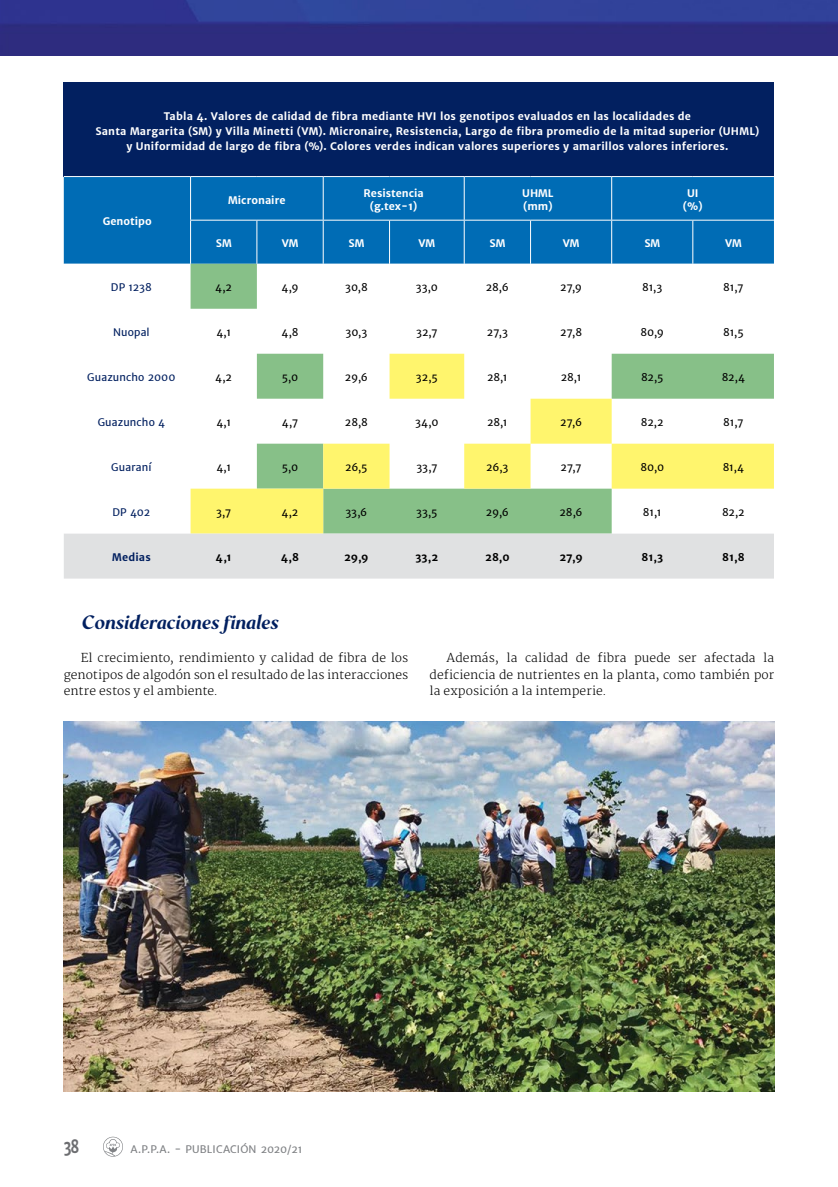
<style>
.page{position:relative;width:838px;height:1187px;background:#fff}
.page>*{position:absolute;margin:0;border:0;box-sizing:border-box;transform-origin:0 0}
.t1{font:italic 800 19.5px "Mondia";letter-spacing:.01em;color:#022060}
.t2{font:700 18px "Merriweather Sans";color:#6d6e71;scale:.75 1}
.t3{font:300 12px/16.5px "Merriweather";letter-spacing:.005em;color:#000;text-align:justify}
.t4{font:700 10.5px/15px "Merriweather Sans";letter-spacing:.02em;color:#fff;text-align:center}
.t5{font:10.5px "Merriweather Sans";letter-spacing:-.01em;color:#000}
.t6{font:10.5px "Merriweather Sans";letter-spacing:.015em;color:#022060}
.t7{font:700 10.5px/12.6px "Merriweather Sans";color:#fff;text-align:center}
.t8{font:700 10.5px "Merriweather Sans";letter-spacing:-.01em;color:#000}
.t9{font:10.5px "Merriweather Sans";letter-spacing:.01em;color:#808285}
.t10{font:700 10.5px "Merriweather Sans";letter-spacing:.02em;color:#022060}
</style>
<div class="page">
<svg style="left:103px;top:1136px;width:20px;height:20px"></svg>
<div style="left:64px;top:82px;width:710px;height:94px;background:#022060"></div>
<div style="left:64px;top:177px;width:710px;height:87px;background:#006cb5"></div>
<svg style="left:190px;top:264px;width:584px;height:90px"></svg>
<svg style="left:190px;top:354px;width:584px;height:179px"></svg>
<div style="left:64px;top:533px;width:710px;height:45px;background:#e0e1e2"></div>
<hr style="left:190px;top:177px;width:1px;height:43px;background:#fff">
<hr style="left:323px;top:177px;width:1px;height:43px;background:#fff">
<hr style="left:464px;top:177px;width:1px;height:43px;background:#fff">
<hr style="left:611px;top:177px;width:1px;height:43px;background:#fff">
<hr style="left:190px;top:220px;width:67px;height:1px;background:#fff">
<hr style="left:190px;top:220px;width:1px;height:44px;background:#fff">
<hr style="left:257px;top:220px;width:66px;height:1px;background:#fff">
<hr style="left:256px;top:220px;width:1px;height:44px;background:#fff">
<hr style="left:323px;top:220px;width:66px;height:1px;background:#fff">
<hr style="left:323px;top:220px;width:1px;height:44px;background:#fff">
<hr style="left:389px;top:220px;width:75px;height:1px;background:#fff">
<hr style="left:389px;top:220px;width:1px;height:44px;background:#fff">
<hr style="left:464px;top:220px;width:66px;height:1px;background:#fff">
<hr style="left:464px;top:220px;width:1px;height:44px;background:#fff">
<hr style="left:530px;top:220px;width:81px;height:1px;background:#fff">
<hr style="left:530px;top:220px;width:1px;height:44px;background:#fff">
<hr style="left:611px;top:220px;width:82px;height:1px;background:#fff">
<hr style="left:611px;top:220px;width:1px;height:44px;background:#fff">
<hr style="left:693px;top:220px;width:81px;height:1px;background:#fff">
<hr style="left:692px;top:220px;width:1px;height:44px;background:#fff">
<img style="left:64px;top:721px;width:710px;height:370px">
<img style="left:0;top:0;width:838px;height:55px">
<p class="t4" style="left:95px;top:108px;width:665px">Tabla 4. Valores de calidad de fibra mediante HVI los genotipos evaluados en las localidades de<br>Santa Margarita (SM) y Villa Minetti (VM). Micronaire, Resistencia, Largo de fibra promedio de la mitad superior (UHML) y Uniformidad de largo de fibra (%). Colores verdes indican valores superiores y amarillos valores inferiores.</p>
<p class="t7" style="left:103px;top:215px;width:50px">Genotipo</p>
<p class="t7" style="left:228px;top:193px;width:59px">Micronaire</p>
<p class="t7" style="left:363px;top:187px;width:62px">Resistencia (g.tex-1)</p>
<p class="t4" style="left:522px;top:187px;width:33px;line-height:12.6px;text-align:left">UHML (mm)</p>
<p class="t4" style="left:683px;top:187px;width:21px;line-height:12.6px">UI (%)</p>
<p class="t4" style="left:216px;top:236px;width:17px">SM</p>
<p class="t4" style="left:282px;top:236px;width:18px">VM</p>
<p class="t4" style="left:348px;top:236px;width:17px">SM</p>
<p class="t4" style="left:418px;top:236px;width:18px">VM</p>
<p class="t4" style="left:489px;top:236px;width:17px">SM</p>
<p class="t4" style="left:563px;top:236px;width:18px">VM</p>
<p class="t4" style="left:644px;top:236px;width:17px">SM</p>
<p class="t4" style="left:725px;top:236px;width:18px">VM</p>
<p class="t6" style="left:111px;top:281px;width:43px">DP 1238</p>
<p class="t5" style="left:215px;top:281px;width:18px">4,2</p>
<p class="t5" style="left:281px;top:281px;width:19px">4,9</p>
<p class="t5" style="left:345px;top:281px;width:24px">30,8</p>
<p class="t5" style="left:416px;top:281px;width:24px">33,0</p>
<p class="t5" style="left:486px;top:281px;width:25px">28,6</p>
<p class="t5" style="left:560px;top:281px;width:24px">27,9</p>
<p class="t5" style="left:642px;top:281px;width:22px">81,3</p>
<p class="t5" style="left:723px;top:281px;width:22px">81,7</p>
<p class="t6" style="left:113px;top:326px;width:38px">Nuopal</p>
<p class="t5" style="left:216px;top:326px;width:16px">4,1</p>
<p class="t5" style="left:281px;top:326px;width:18px">4,8</p>
<p class="t5" style="left:345px;top:326px;width:23px">30,3</p>
<p class="t5" style="left:416px;top:326px;width:23px">32,7</p>
<p class="t5" style="left:487px;top:326px;width:23px">27,3</p>
<p class="t5" style="left:560px;top:326px;width:23px">27,8</p>
<p class="t5" style="left:640px;top:326px;width:25px">80,9</p>
<p class="t5" style="left:723px;top:326px;width:22px">81,5</p>
<p class="t6" style="left:87px;top:371px;width:90px">Guazuncho 2000</p>
<p class="t5" style="left:215px;top:371px;width:18px">4,2</p>
<p class="t5" style="left:282px;top:371px;width:18px">5,0</p>
<p class="t5" style="left:345px;top:371px;width:25px">29,6</p>
<p class="t5" style="left:416px;top:371px;width:23px">32,5</p>
<p class="t5" style="left:487px;top:371px;width:22px">28,1</p>
<p class="t5" style="left:561px;top:371px;width:22px">28,1</p>
<p class="t5" style="left:641px;top:371px;width:24px">82,5</p>
<p class="t5" style="left:721px;top:371px;width:25px">82,4</p>
<p class="t6" style="left:98px;top:416px;width:69px">Guazuncho 4</p>
<p class="t5" style="left:216px;top:416px;width:16px">4,1</p>
<p class="t5" style="left:282px;top:416px;width:18px">4,7</p>
<p class="t5" style="left:345px;top:416px;width:24px">28,8</p>
<p class="t5" style="left:415px;top:416px;width:25px">34,0</p>
<p class="t5" style="left:487px;top:416px;width:22px">28,1</p>
<p class="t5" style="left:560px;top:416px;width:24px">27,6</p>
<p class="t5" style="left:641px;top:416px;width:24px">82,2</p>
<p class="t5" style="left:723px;top:416px;width:22px">81,7</p>
<p class="t6" style="left:111px;top:460px;width:42px">Guaraní</p>
<p class="t5" style="left:216px;top:460px;width:16px">4,1</p>
<p class="t5" style="left:282px;top:460px;width:18px">5,0</p>
<p class="t5" style="left:345px;top:460px;width:24px">26,5</p>
<p class="t5" style="left:416px;top:460px;width:23px">33,7</p>
<p class="t5" style="left:486px;top:460px;width:24px">26,3</p>
<p class="t5" style="left:560px;top:460px;width:23px">27,7</p>
<p class="t5" style="left:640px;top:460px;width:25px">80,0</p>
<p class="t5" style="left:722px;top:460px;width:23px">81,4</p>
<p class="t6" style="left:112px;top:505px;width:39px">DP 402</p>
<p class="t5" style="left:216px;top:505px;width:17px">3,7</p>
<p class="t5" style="left:282px;top:505px;width:18px">4,2</p>
<p class="t5" style="left:345px;top:505px;width:23px">33,6</p>
<p class="t5" style="left:416px;top:505px;width:23px">33,5</p>
<p class="t5" style="left:486px;top:505px;width:25px">29,6</p>
<p class="t5" style="left:559px;top:505px;width:25px">28,6</p>
<p class="t5" style="left:643px;top:505px;width:20px">81,1</p>
<p class="t5" style="left:722px;top:505px;width:24px">82,2</p>
<p class="t10" style="left:112px;top:550px;width:40px">Medias</p>
<p class="t8" style="left:216px;top:550px;width:18px">4,1</p>
<p class="t8" style="left:281px;top:550px;width:20px">4,8</p>
<p class="t8" style="left:344px;top:550px;width:26px">29,9</p>
<p class="t8" style="left:415px;top:550px;width:25px">33,2</p>
<p class="t8" style="left:485px;top:550px;width:26px">28,0</p>
<p class="t8" style="left:559px;top:550px;width:25px">27,9</p>
<p class="t8" style="left:641px;top:550px;width:23px">81,3</p>
<p class="t8" style="left:722px;top:550px;width:24px">81,8</p>
<h1 class="t1" style="left:81px;top:610px;width:199px">Consideraciones finales</h1>
<p class="t3" style="left:64px;top:650px;width:346px;text-indent:17px">El crecimiento, rendimiento y calidad de fibra de los genotipos de algodón son el resultado de las interacciones entre estos y el ambiente.</p>
<p class="t3" style="left:429px;top:650px;width:346px;text-indent:17px">Además, la calidad de fibra puede ser afectada la deficiencia de nutrientes en la planta, como también por la exposición a la intemperie.</p>
<h2 class="t2" style="left:64px;top:1134px;width:22px">38</h2>
<p class="t9" style="left:131px;top:1141px;width:173px">A.P.P.A. - PUBLICACIÓN 2020/21</p>
</div>
